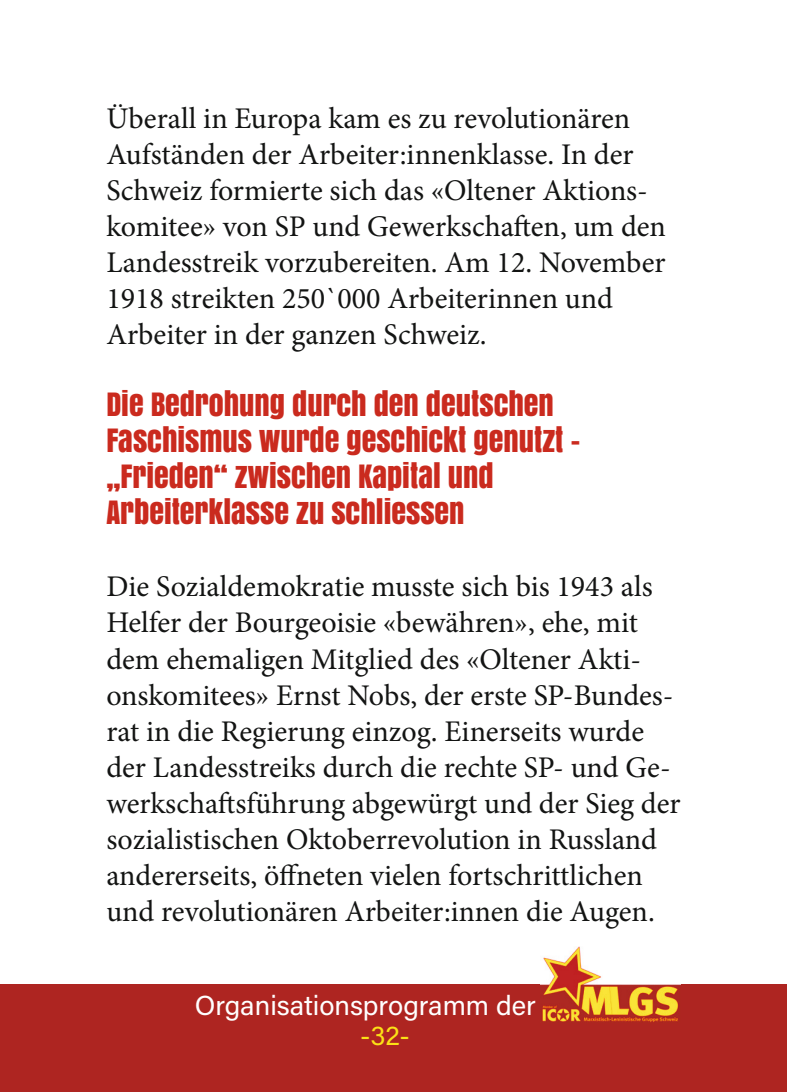
<style>
.page{position:relative;width:787px;height:1092px;background:#fff}
.page>*{position:absolute;margin:0;border:0;box-sizing:border-box;transform-origin:0 0}
.t1{font:30px/36px "Minion Pro";color:#131413}
.t2{font:30px/36px "Anton";color:#ca2a1e}
.t3{font:27.5px "Acumin Pro";color:#fff}
.t4{font:27.5px "Acumin Pro";color:#fbe116}
</style>
<div class="page">
<div style="left:0;top:984px;width:787px;height:107px;background:#ae2521"></div>
<img style="left:540px;top:946px;width:140px;height:76px">
<p class="t1" style="left:106px;top:101px;width:561px">Überall in Europa kam es zu revolutionären Aufständen der Arbeiter:innenklasse. In der Schweiz formierte sich das «Oltener Aktions&shy;komitee» von SP und Gewerkschaften, um den Landesstreik vorzubereiten. Am 12. November 1918 streikten 250`000 Arbeiterinnen und Arbeiter in der ganzen Schweiz.</p>
<p class="t2" style="left:106px;top:386px;width:475px">DIE BEDROHUNG DURCH DEN DEUTSCHEN FASCHISMUS WURDE GESCHICKT GENUTZT - „FRIEDEN“ ZWISCHEN KAPITAL UND ARBEITERKLASSE ZU SCHLIESSEN</p>
<p class="t1" style="left:106px;top:569px;width:576px">Die Sozialdemokratie musste sich bis 1943 als Helfer der Bourgeoisie «bewähren», ehe, mit dem ehemaligen Mitglied des «Oltener Akti&shy;onskomitees» Ernst Nobs, der erste SP-Bundes&shy;rat in die Regierung einzog. Einerseits wurde der Landesstreiks durch die rechte SP- und Ge&shy;werkschaftsführung abgewürgt und der Sieg der sozialistischen Oktoberrevolution in Russland andererseits, öffneten vielen fortschrittlichen und revolutionären Arbeiter:innen die Augen.</p>
<p class="t3" style="left:195px;top:986px;width:342px">Organisationsprogramm der</p>
<p class="t4" style="left:360px;top:1016px;width:51px">-32-</p>
</div>
